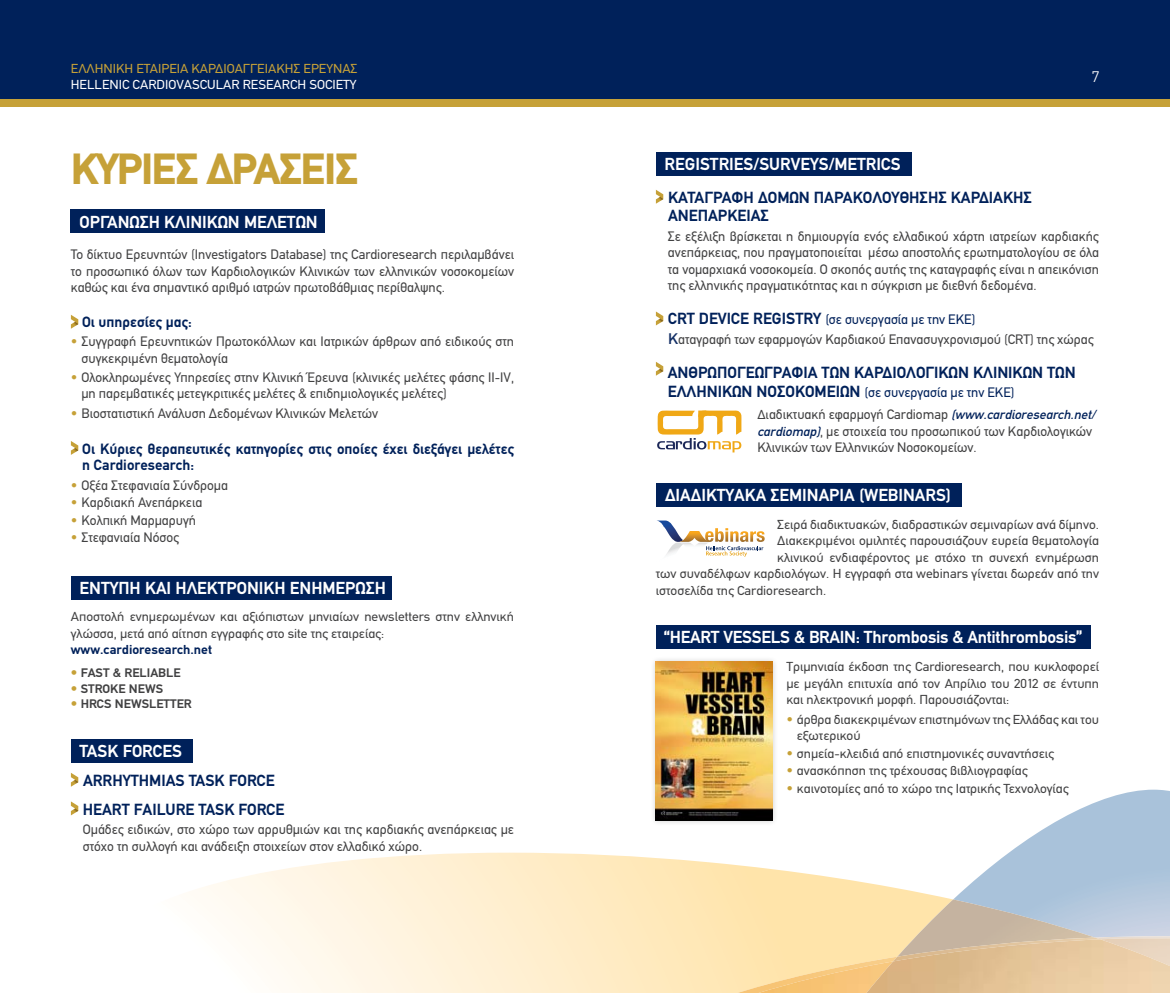
<style>
.page{position:relative;width:1170px;height:993px;background:#fff}
.page>*{position:absolute;margin:0;border:0;box-sizing:border-box;transform-origin:0 0}
.t1{font:900 43.75px "PF Din Text";color:#c6a138}
.t2{font:700 17.5px "PF Din Text";color:#fff}
.t3{font:700 16.25px/28.8px "PF Din Text";color:#00215a}
.t4{font:300 15.5px "PF Din Text";color:#fff;scale:1.05 1}
.t5{font:700 15px/16.2px "PF Din Text";color:#00215a}
.t6{font:13.75px/16.5px "PF Din Text";color:#414142}
.t7{font:13px/16.5px "PF Din Text";color:#414142;scale:1.05 1}
.t8{font:13px "PF Din Text";color:#c6a138;scale:1.05 1}
.t9{font:13px "PF Din Text";color:#fff;scale:1.05 1}
.t10{font:700 13px "PF Din Text";color:#00215a;scale:1.05 1}
.t11{font:700 12.5px "PF Din Text";color:#414142;scale:1.05 1}
.s1{color:#c6a138}
.s2{font-size:13.12px;color:#c6a138}
.s3{font-weight:700;font-size:16.25px;color:#00215a}
.s4{color:#00215a}
.s5{font-weight:500;font-size:15.5px;color:#132f65}
.s6{font-size:13px}
.s7{font-weight:500;font-style:italic;font-size:13px;color:#00215a}
.s8{font-size:13.75px;color:#c6a138}
</style>
<div class="page">
<div style="left:0;top:0;width:1169px;height:103px;background:#00215a"></div>
<div style="left:0;top:99px;width:1169px;height:7px;background:#c6a138"></div>
<div style="left:71px;top:209px;width:254px;height:24px;background:#00215a"></div>
<div style="left:71px;top:576px;width:321px;height:23px;background:#00215a"></div>
<svg style="left:197px;top:852px;width:754px;height:140px"></svg>
<svg style="left:954px;top:789px;width:215px;height:146px"></svg>
<img style="left:897px;top:899px;width:197px;height:38px">
<img style="left:730px;top:956px;width:134px;height:36px">
<img style="left:751px;top:961px;width:113px;height:31px">
<img style="left:893px;top:937px;width:207px;height:1px">
<img style="left:864px;top:938px;width:305px;height:54px">
<div style="left:656px;top:152px;width:255px;height:24px;background:#00215a"></div>
<div style="left:656px;top:482px;width:305px;height:24px;background:#00215a"></div>
<div style="left:656px;top:625px;width:434px;height:23px;background:#00215a"></div>
<svg style="left:656px;top:190px;width:7px;height:14px"></svg>
<svg style="left:656px;top:311px;width:7px;height:14px"></svg>
<svg style="left:656px;top:362px;width:7px;height:13px"></svg>
<svg style="left:71px;top:315px;width:7px;height:13px"></svg>
<svg style="left:71px;top:441px;width:7px;height:14px"></svg>
<div style="left:71px;top:739px;width:122px;height:23px;background:#00215a"></div>
<svg style="left:71px;top:801px;width:7px;height:14px"></svg>
<svg style="left:71px;top:773px;width:7px;height:13px"></svg>
<svg style="left:657px;top:520px;width:107px;height:37px"></svg>
<div style="left:649px;top:655px;width:129px;height:170px;background:#000;opacity:.2"></div>
<img style="left:656px;top:661px;width:116px;height:159px">
<svg style="left:657px;top:410px;width:84px;height:42px"></svg>
<p class="t8" style="left:71px;top:61px;width:274px">ΕΛΛΗΝΙΚΗ ΕΤΑΙΡΕΙΑ ΚΑΡΔΙΟΑΓΓΕΙΑΚΗΣ ΕΡΕΥΝΑΣ</p>
<p class="t9" style="left:71px;top:77px;width:274px">HELLENIC CARDIOVASCULAR RESEARCH SOCIETY</p>
<h1 class="t1" style="left:71px;top:143px;width:205px">κύριες δράσεις</h1>
<p class="t2" style="left:80px;top:212px;width:239px">ΟΡΓΑΝΩΣΗ ΚΛΙΝΙΚΩΝ ΜΕΛΕΤΩΝ</p>
<p class="t6" style="left:71px;top:246px;width:444px;text-align:justify">To δίκτυο Ερευνητών (Investigators Database) της Cardioresearch περιλαμβάνει το προσωπικό όλων των Καρδιολογικών Κλινικών των ελληνικών νοσοκομείων καθώς και ένα σημαντικό αριθμό ιατρών πρωτοβάθμιας περίθαλψης.</p>
<p class="t5" style="left:82px;top:313px;width:111px">Οι υπηρεσίες μας:</p>
<p class="t6" style="left:81px;top:333px;width:434px;text-indent:-11px"><span class="s1">•</span> Συγγραφή Ερευνητικών Πρωτοκόλλων και Ιατρικών άρθρων από ειδικούς στη συγκεκριμένη θεματολογία</p>
<p class="t6" style="left:81px;top:369px;width:434px;text-indent:-11px"><span class="s1">•</span> Ολοκληρωμένες Υπηρεσίες στην Κλινική Έρευνα (κλινικές μελέτες φάσης ΙΙ-IV, μη παρεμβατικές μετεγκριτικές μελέτες &amp; επιδημιολογικές μελέτες)</p>
<p class="t6" style="left:71px;top:405px;width:309px"><span class="s1">•</span> Βιοστατιστική Ανάλυση Δεδομένων Κλινικών Μελετών</p>
<p class="t5" style="left:82px;top:440px;width:433px">Οι Κύριες θεραπευτικές κατηγορίες στις οποίες έχει διεξάγει μελέτες η Cardioresearch:</p>
<p class="t6" style="left:71px;top:476px;width:159px"><span class="s1">•</span> Οξέα Στεφανιαία Σύνδρομα</p>
<p class="t6" style="left:71px;top:494px;width:133px"><span class="s1">•</span> Καρδιακή Ανεπάρκεια</p>
<p class="t6" style="left:71px;top:511px;width:127px"><span class="s1">•</span> Κολπική Μαρμαρυγή</p>
<p class="t6" style="left:71px;top:529px;width:110px"><span class="s1">•</span> Στεφανιαία Νόσος</p>
<p class="t2" style="left:80px;top:577px;width:308px">ΕΝΤΥΠΗ ΚΑΙ ΗΛΕΚΤΡΟΝΙΚΗ ΕΝΗΜΕΡΩΣΗ</p>
<p class="t7" style="left:71px;top:608px;width:423px">Αποστολή ενημερωμένων και αξιόπιστων μηνιαίων newsletters στην ελληνική γλώσσα, μετά από αίτηση εγγραφής στο site της εταιρείας:</p>
<p class="t10" style="left:71px;top:642px;width:136px">www.cardioresearch.net</p>
<p class="t11" style="left:71px;top:665px;width:106px"><span class="s2">•</span> Fast &amp; Reliable</p>
<p class="t11" style="left:71px;top:680px;width:89px"><span class="s2">•</span> STROKE news</p>
<p class="t11" style="left:71px;top:696px;width:114px"><span class="s2">•</span> HRCS Newsletter</p>
<p class="t2" style="left:80px;top:740px;width:93px">TASK FORCES</p>
<p class="t3" style="left:83px;top:765px;width:11px">Arrhy</p>
<p class="t3" style="left:83px;top:765px;width:201px;text-indent:48px">thm ias TASK FORCE<br>HEART FAILURE TASK FORCE</p>
<p class="t6" style="left:83px;top:820px;width:432px">Ομάδες ειδικών, στο χώρο των αρρυθμιών και της καρδιακής ανεπάρκειας με στόχο τη συλλογή και ανάδειξη στοιχείων στον ελλαδικό χώρο.</p>
<p class="t4" style="left:1091px;top:67px;width:9px">7</p>
<p class="t2" style="left:664px;top:154px;width:237px">REGISTRIES/SURVEYS/METRICS</p>
<p class="t3" style="left:668px;top:182px;width:186px">Καταγραφή δομών παρακολού</p>
<p class="t3" style="left:899px;top:182px;width:20px">θησης</p>
<p class="t3" style="left:950px;top:182px;width:48px">καρδιακής</p>
<p class="t3" style="left:668px;top:201px;width:11px">ανεπ</p>
<p class="t3" style="left:708px;top:201px;width:29px">άρκειας</p>
<p class="t6" style="left:667px;top:228px;width:432px;text-align:justify">Σε εξέλιξη βρίσκεται η δημιουργία ενός ελλαδικού χάρτη ιατρείων καρδιακής ανεπάρκειας, που πραγματοποιείται μέσω αποστολής ερωτηματολογίου σε όλα τα νομαρχιακά νοσοκομεία. Ο σκοπός αυτής της καταγραφής είναι η απεικόνιση της ελληνικής πραγματικότητας και η σύγκριση με διεθνή δεδομένα.</p>
<p class="t6" style="left:668px;top:310px;width:427px;line-height:19.5px"><span class="s3">CRT device Registry</span> <span class="s4">(σε συνεργασία με την ΕΚΕ)<br></span><span class="s5">Κ</span>αταγραφή των εφαρμογών Καρδιακού Επανασυγχρονισμού (CRT) της χώρας</p>
<p class="t3" style="left:667px;top:358px;width:164px">Ανθρωπογεωγραφία των</p>
<p class="t3" style="left:854px;top:358px;width:47px">Καρδιολο</p>
<p class="t3" style="left:925px;top:358px;width:18px">γικών</p>
<p class="t3" style="left:973px;top:358px;width:20px">Κλινικών</p>
<p class="t3" style="left:1047px;top:358px;width:11px">των</p>
<p class="t3" style="left:667px;top:376px;width:20px">Ελληνικών</p>
<p class="t3" style="left:756px;top:376px;width:22px">Νοσοκο</p>
<p class="t3" style="left:814px;top:376px;width:21px">μείων</p>
<p class="t6" style="left:757px;top:381px;width:339px;line-height:22.5px;text-indent:107px"><span class="s4">(σε συνεργασία με την ΕΚΕ)<br></span><span class="s6">Δι</span>αδικτυακή εφαρμογή Cardiomap <span class="s7">(www.cardioresearch.net/</span></p>
<p class="t6" style="left:757px;top:423px;width:336px"><span class="s7">cardiomap)</span>, με στοιχεία του προσωπικού των Καρδιολογικών<br>Κλινικών των Ελληνικών Νοσοκομείων.</p>
<p class="t2" style="left:665px;top:484px;width:211px">ΔΙΑΔΙΚΤΥΑΚΑ ΣΕΜΙΝΑΡΙΑ (WEBINA</p>
<p class="t2" style="left:925px;top:484px;width:27px">RS)</p>
<p class="t7" style="left:777px;top:516px;width:308px">Σειρά διαδικτυακών, διαδραστικών σεμιναρίων ανά δίμηνο.</p>
<p class="t7" style="left:777px;top:532px;width:308px">Διακεκριμένοι ομιλητές παρουσιάζουν ευρεία θεματολογία</p>
<p class="t7" style="left:777px;top:549px;width:308px">κλινικού ενδιαφέροντος με στόχο τη συνεχή ενημέρωση</p>
<p class="t7" style="left:656px;top:565px;width:423px">των συναδέλφων καρδιολόγων. Η εγγραφή στα webinars γίνεται δωρεάν από την</p>
<p class="t7" style="left:656px;top:582px;width:164px">ιστοσελίδα της Cardioresearch.</p>
<p class="t2" style="left:664px;top:627px;width:80px">“HEART VESSELS</p>
<p class="t2" style="left:794px;top:627px;width:290px">&amp; BRAIN : Thrombosis &amp; Antithrombosis”</p>
<p class="t7" style="left:786px;top:658px;width:299px;text-align:justify">Tριμηνιαία έκδοση της Cardioresearch, που κυκλοφορεί με μεγάλη επιτυχία από τον Απρίλιο του 2012 σε έντυπη και ηλεκτρονική μορφή. Παρουσιάζονται:</p>
<p class="t7" style="left:796px;top:710px;width:289px;text-indent:-11px"><span class="s8">•</span> άρθρα διακεκριμένων επιστημόνων της Ελλάδας και του εξωτερικού</p>
<p class="t7" style="left:786px;top:744px;width:256px"><span class="s8">•</span> σημεία-κλειδιά από επιστημονικές συναντήσεις</p>
<p class="t7" style="left:786px;top:762px;width:231px"><span class="s8">•</span> ανασκόπηση της τρέχουσας βιβλιογραφίας</p>
<p class="t7" style="left:786px;top:779px;width:270px"><span class="s8">•</span> καινοτομίες από το χώρο της Ιατρικής Τεχνολογίας</p>
</div>
